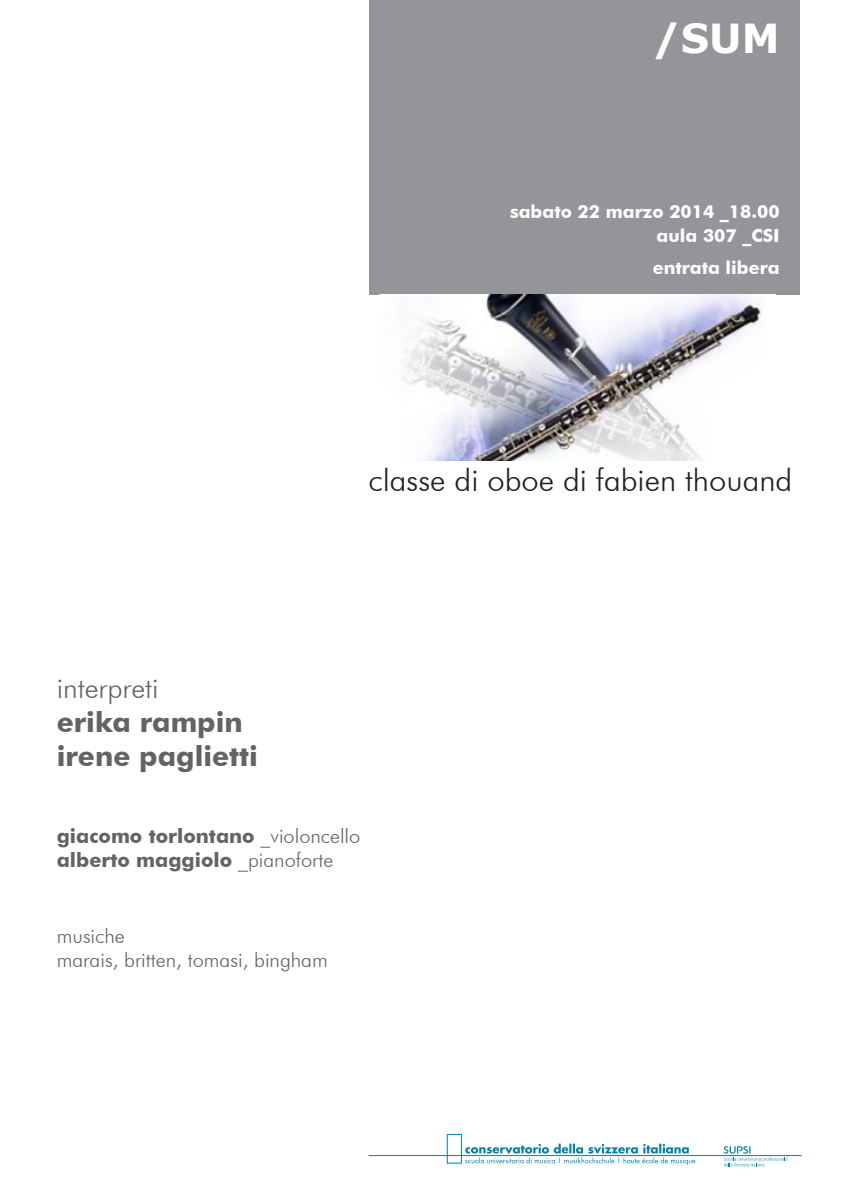
<style>
.page{position:relative;width:842px;height:1191px;background:#fff}
.page>*{position:absolute;margin:0;border:0;box-sizing:border-box;transform-origin:0 0}
.t1{font:700 40px "Verdana";color:#fff}
.t2{font:300 31px "Futura BT";color:#231f20}
.t3{font:700 28px/34px "Futura BT";color:#636366}
.t4{font:300 28px "Futura BT";color:#636366}
.t5{font:700 20px/24px "Futura BT";color:#636366}
.t6{font:300 20px/24px "Futura BT";color:#636366}
.t7{font:700 18px/24px "Futura BT";color:#fff;text-align:right}
.s1{font-weight:300}
</style>
<div class="page">
<svg style="left:368px;top:1134px;width:434px;height:32px"></svg>
<div style="left:369px;top:0;width:430px;height:295px;background:#939598"></div>
<img style="left:400px;top:295px;width:362px;height:165px">
<h1 class="t1" style="left:653px;top:10px;width:128px">/SUM</h1>
<p class="t7" style="left:510px;top:199px;width:271px">sabato 22 marzo 2014 _18.00 aula 307 _CSI</p>
<p class="t7" style="left:653px;top:255px;width:128px">entrata libera</p>
<h2 class="t2" style="left:369px;top:461px;width:425px">classe di oboe di fabien thouand</h2>
<h3 class="t4" style="left:57px;top:671px;width:103px">interpreti</h3>
<h3 class="t3" style="left:57px;top:705px;width:203px">erika rampin irene paglietti</h3>
<p class="t5" style="left:57px;top:823px;width:305px">giacomo torlontano <span class="s1">_violoncello </span>alberto maggiolo <span class="s1">_pianoforte</span></p>
<p class="t6" style="left:57px;top:923px;width:273px">musiche<br>marais, britten, tomasi, bingham</p>
</div>
